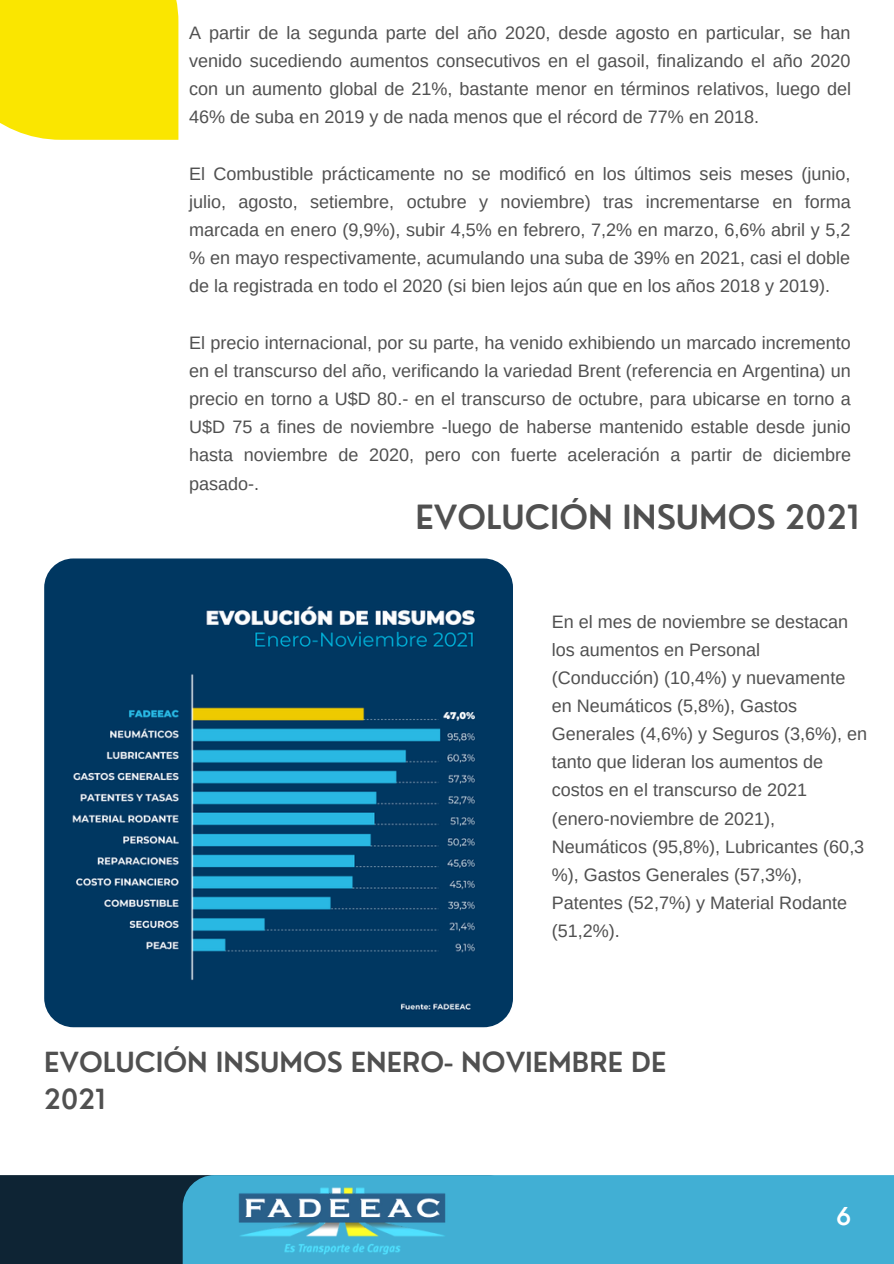
<style>
.page{position:relative;width:894px;height:1264px;background:#fff}
.page>*{position:absolute;margin:0;border:0;box-sizing:border-box;transform-origin:0 0}
.t1{font:600 32.55px "Nourd";color:#505050}
.t2{font:600 27px/37.2px "Nourd";color:#505050}
.t3{font:600 24px "Nourd";color:#fff}
.t4{font:18px/28.2px "Arimo";color:#505050;text-align:justify}
</style>
<div class="page">
<div style="left:0;top:1175px;width:183px;height:88px;background:#0e2434"></div>
<div style="left:183px;top:1175px;width:710px;height:88px;background:#41afd4"></div>
<div style="left:0;top:0;width:178px;height:140px;background:#fae600"></div>
<img style="left:225px;top:1175px;width:230px;height:88px">
<img style="left:44px;top:558px;width:469px;height:469px;border-radius:29px">
<p class="t4" style="left:189px;top:19px;width:663px">A partir de la segunda parte del año 2020, desde agosto en particular, se han venido sucediendo aumentos consecutivos en el gasoil, finalizando el año 2020 con un aumento global de 21%, bastante menor en términos relativos, luego del 46% de suba en 2019 y de nada menos que el récord de 77% en 2018.</p>
<p class="t4" style="left:189px;top:159px;width:663px">El Combustible prácticamente no se modificó en los últimos seis meses (junio, julio, agosto, setiembre, octubre y noviembre) tras incrementarse en forma marcada en enero (9,9%), subir 4,5% en febrero, 7,2% en marzo, 6,6% abril y 5,2 % en mayo respectivamente, acumulando una suba de 39% en 2021, casi el doble de la registrada en todo el 2020 (si bien lejos aún que en los años 2018 y 2019).</p>
<p class="t4" style="left:189px;top:328px;width:663px">El precio internacional, por su parte, ha venido exhibiendo un marcado incremento en el transcurso del año, verificando la variedad Brent (referencia en Argentina) un precio en torno a U$D 80.- en el transcurso de octubre, para ubicarse en torno a U$D 75 a fines de noviembre -luego de haberse mantenido estable desde junio hasta noviembre de 2020, pero con fuerte aceleración a partir de diciembre pasado-.</p>
<p class="t1" style="left:415px;top:496px;width:445px">EVOLUCIÓN INSUMOS 2021</p>
<p class="t4" style="left:551px;top:607px;width:317px;text-align:left">En el mes de noviembre se destacan los aumentos en Personal (Conducción) (10,4%) y nuevamente en Neumáticos (5,8%), Gastos<br>Generales (4,6%) y Seguros (3,6%), en tanto que lideran los aumentos de costos en el transcurso de 2021 (enero-noviembre de 2021),<br>Neumáticos (95,8%), Lubricantes (60,3 %), Gastos Generales (57,3%),<br>Patentes (52,7%) y Material Rodante (51,2%).</p>
<p class="t2" style="left:44px;top:1042px;width:623px">EVOLUCIÓN INSUMOS ENERO- NOVIEMBRE DE<br>2021</p>
<p class="t3" style="left:835px;top:1201px;width:17px">6</p>
</div>
